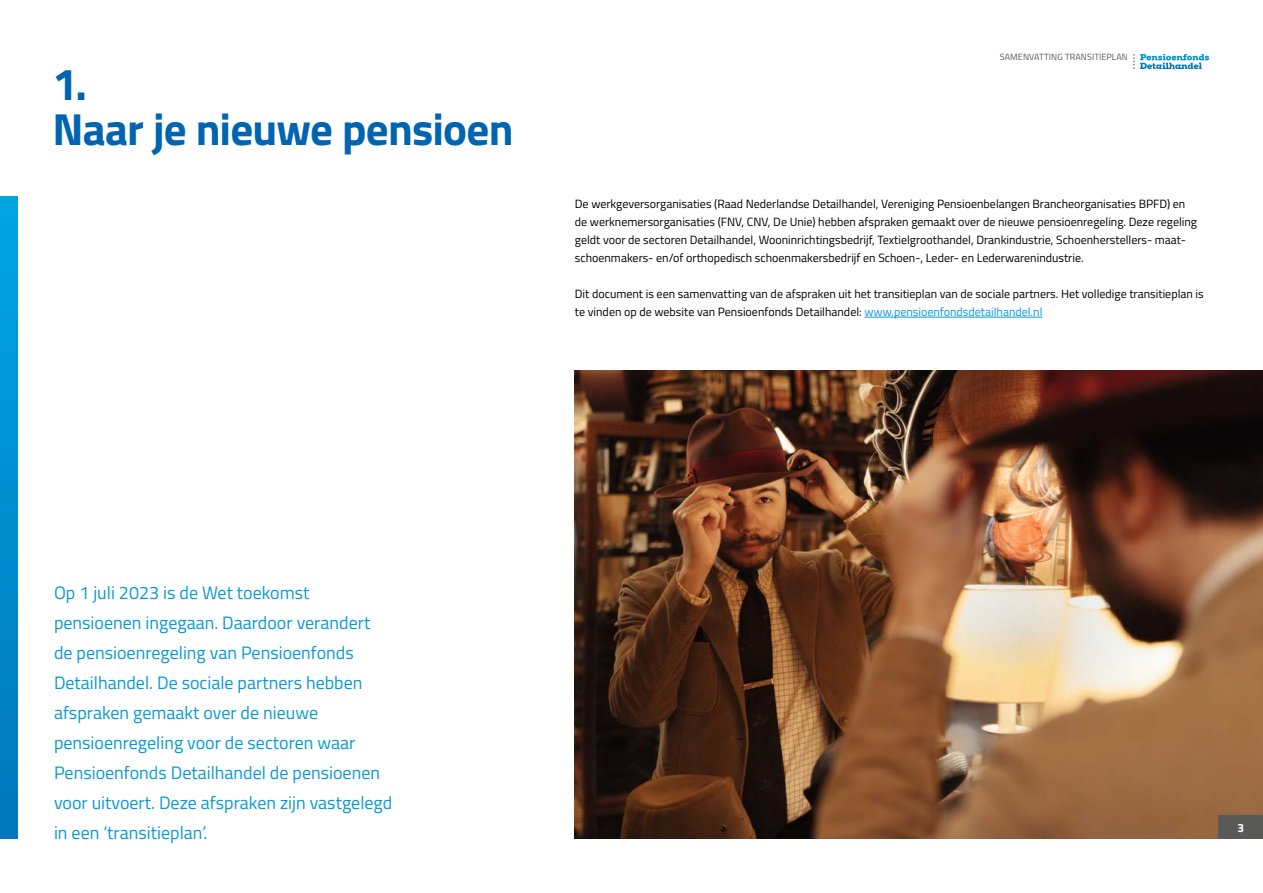
<style>
.page{position:relative;width:1263px;height:893px;background:#fff}
.page>*{position:absolute;margin:0;border:0;box-sizing:border-box;transform-origin:0 0}
.t1{font:700 45px/45px "Titillium";letter-spacing:-.02em;color:#0065b0}
.t2{font:18px/30px "Titillium";color:#0a99d6}
.t3{font:12px/18px "Titillium";color:#000}
.t4{font:700 12px "Titillium";color:#fff}
.t5{font:9px "Titillium";letter-spacing:.01em;color:#595958}
.s1{color:#0a99d6}
</style>
<div class="page">
<img style="left:575px;top:370px;width:688px;height:469px">
<div style="left:1218px;top:815px;width:45px;height:24px;background:#595958"></div>
<svg style="left:1134px;top:54px;width:75px;height:15px"></svg>
<div style="left:0;top:197px;width:17px;height:642px;background:linear-gradient(to bottom,#00a6e0,#0077be)"></div>
<hr style="left:864px;top:317px;width:178px;height:1px;background:#0a99d6">
<h1 class="t1" style="left:53px;top:59px;width:463px">1.<br>Naar je nieuwe pensioen</h1>
<p class="t5" style="left:1000px;top:50px;width:129px">SAMENVATTING TRANSITIEPLAN</p>
<p class="t3" style="left:575px;top:194px;width:624px">De werkgeversorganisaties (Raad Nederlandse Detailhandel, Vereniging Pensioenbelangen Brancheorganisaties BPFD) en de werknemersorganisaties (FNV, CNV, De Unie) hebben afspraken gemaakt over de nieuwe pensioenregeling. Deze regeling geldt voor de sectoren Detailhandel, Wooninrichtingsbedrijf, Textielgroothandel, Drankindustrie, Schoenherstellers- maat&shy;schoenmakers- en/of orthopedisch schoenmakersbedrijf en Schoen-, Leder- en Lederwarenindustrie.</p>
<p class="t3" style="left:575px;top:284px;width:630px">Dit document is een samenvatting van de afspraken uit het transitieplan van de sociale partners. Het volledige transitieplan is te vinden op de website van Pensioenfonds Detailhandel: <span class="s1">www.pensioenfondsdetailhandel.nl</span></p>
<p class="t2" style="left:54px;top:577px;width:340px">Op 1 juli 2023 is de Wet toekomst pensioenen ingegaan. Daardoor verandert de pensioenregeling van Pensioenfonds Detailhandel. De sociale partners hebben afspraken gemaakt over de nieuwe pensioenregeling voor de sectoren waar Pensioenfonds Detailhandel de pensioenen voor uitvoert. Deze afspraken zijn vastgelegd in een ‘transitieplan’.</p>
<p class="t4" style="left:1237px;top:818px;width:8px">3</p>
</div>
